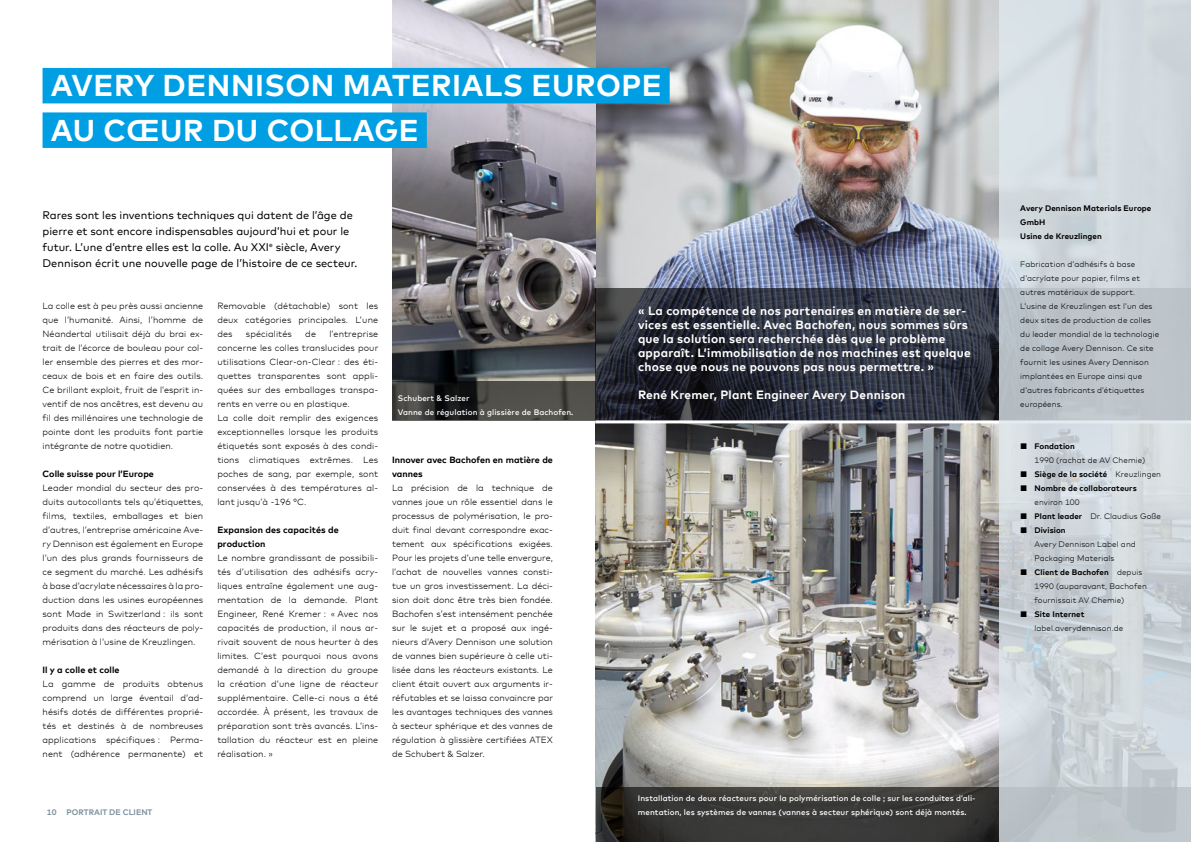
<style>
.page{position:relative;width:1191px;height:842px;background:#fff}
.page>*{position:absolute;margin:0;border:0;box-sizing:border-box;transform-origin:0 0}
.t1{font:700 30px/44.5px "Mark Offc Pro";letter-spacing:.02em;color:#fff}
.t2{font:700 12px/14px "Mark Offc Pro";letter-spacing:.02em;color:#fff}
.t3{font:11px/16px "Mark Offc Pro";color:#000}
.t4{font:300 9px/14px "Mark Offc Pro";letter-spacing:.01em;color:#000;text-align:justify}
.t5{font:700 9px/14px "Mark Offc Pro";letter-spacing:.005em;color:#000}
.t6{font:300 8px/14px "Mark Offc Pro";letter-spacing:.01em;color:#000}
.t7{font:500 8px/14px "Mark Offc Pro";letter-spacing:.01em;color:#fff}
.t8{font:700 8px/14px "Mark Offc Pro";letter-spacing:.01em;color:#000}
.t9{font:700 8px "Mark Offc Pro";color:#81949f}
.s1{font-weight:300}
.s2{font-weight:700}
</style>
<div class="page">
<img style="left:595px;top:423px;width:404px;height:364px">
<img style="left:392px;top:0;width:607px;height:421px">
<svg style="left:595px;top:288px;width:404px;height:132px;background:#2c2f3c"></svg>
<svg style="left:595px;top:787px;width:404px;height:55px;background:#363634"></svg>
<svg style="left:392px;top:381px;width:203px;height:39px;background:#3f3f3c"></svg>
<hr style="left:595px;top:420px;width:596px;height:3px;background:#fff">
<svg style="left:999px;top:0;width:192px;height:842px;background:#cbd3d8"></svg>
<div style="left:43px;top:68px;width:626px;height:35px;background:#009fe3"></div>
<div style="left:43px;top:112px;width:384px;height:36px;background:#009fe3"></div>
<h1 class="t1" style="left:51px;top:61px;width:612px">AVERY DENNISON MATERIALS EUROPE<br>AU CŒUR DU COLLAGE</h1>
<p class="t3" style="left:43px;top:206px;width:316px">Rares sont les inventions techniques qui datent de l’âge de pierre et sont encore indispensables aujourd’hui et pour le futur. L’une d’entre elles est la colle. Au XXI<sup>e</sup> siècle, Avery Dennison écrit une nouvelle page de l’histoire de ce secteur.</p>
<p class="t4" style="left:43px;top:298px;width:162px">La colle est à peu près aussi ancienne que l’humanité. Ainsi, l’homme de Néandertal utilisait déjà du brai ex&shy;trait de l’écorce de bouleau pour col&shy;ler ensemble des pierres et des mor&shy;ceaux de bois et en faire des outils.<br>Ce brillant exploit, fruit de l’esprit in&shy;ventif de nos ancêtres, est devenu au fil des millénaires une technologie de pointe dont les produits font partie intégrante de notre quotidien.</p>
<p class="t5" style="left:43px;top:466px;width:113px">Colle suisse pour l’Europe</p>
<p class="t4" style="left:43px;top:480px;width:162px">Leader mondial du secteur des pro&shy;duits autocollants tels qu’étiquettes, films, textiles, emballages et bien d’autres, l’entreprise américaine Ave&shy;ry Dennison est également en Europe l’un des plus grands fournisseurs de ce segment du marché. Les adhésifs à base d’acrylate nécessaires à la pro&shy;duction dans les usines européennes sont Made in Switzerland : ils sont produits dans des réacteurs de poly&shy;mérisation à l’usine de Kreuzlingen.</p>
<p class="t5" style="left:43px;top:662px;width:79px">Il y a colle et colle</p>
<p class="t4" style="left:43px;top:676px;width:162px">La gamme de produits obtenus comprend un large éventail d’ad&shy;hésifs dotés de différentes proprié&shy;tés et destinés à de nombreuses applications spécifiques : Perma&shy;nent (adhérence permanente) et</p>
<p class="t4" style="left:217px;top:298px;width:162px">Removable (détachable) sont les deux catégories principales. L’une des</p>
<p class="t4" style="left:217px;top:326px;width:162px;text-align:left;text-indent:112px">l’entreprise concerne les colles translucides pour utilisations Clear-on-Clear : des éti&shy;quettes transparentes sont appli&shy;quées sur des emballages transpa&shy;rents en verre ou en plastique.<br>La colle doit remplir des exigences exceptionnelles lorsque les produits étiquetés sont exposés à des condi&shy;tions climatiques extrêmes. Les poches de sang, par exemple, sont conservées à des températures al&shy;lant jusqu’à -196 °C.</p>
<p class="t5" style="left:217px;top:522px;width:123px">Expansion des capacités de production</p>
<p class="t4" style="left:217px;top:550px;width:162px;text-align:left">Le nombre grandissant de possibili&shy;tés d’utilisation des adhésifs acry&shy;liques entraîne également une aug&shy;mentation de la demande. Plant Engineer, René Kremer : « Avec nos capacités de production, il nous ar&shy;rivait souvent de nous heurter à des limites. C’est pourquoi nous avons demandé à la direction du groupe la création d’une ligne de réacteur supplémentaire. Celle-ci nous a été accordée. À présent, les travaux de préparation sont très avancés. L’ins&shy;tallation du réacteur est en pleine réalisation. »</p>
<p class="t4" style="left:246px;top:326px;width:48px">spécialités</p>
<p class="t4" style="left:305px;top:326px;width:12px">de</p>
<p class="t2" style="left:638px;top:303px;width:334px">« La compétence de nos partenaires en matière de ser&shy;vices est essentielle. Avec Bachofen, nous sommes sûrs que la solution sera recherchée dès que le problème apparaît. L’immobilisation de nos machines est quelque chose que nous ne pouvons pas nous permettre. »</p>
<p class="t7" style="left:398px;top:390px;width:73px">Schubert &amp; Salzer</p>
<h2 class="t2" style="left:638px;top:387px;width:269px">René Kremer, Plant Engineer Avery Dennison</h2>
<p class="t7" style="left:398px;top:404px;width:177px">Vanne de régulation à glissière de Bachofen.</p>
<p class="t5" style="left:392px;top:452px;width:162px">Innover avec Bachofen en matière de vannes</p>
<p class="t4" style="left:392px;top:480px;width:162px">La précision de la technique de vannes joue un rôle essentiel dans le processus de polymérisation, le pro&shy;duit final devant correspondre exac&shy;tement aux spécifications exigées.<br>Pour les projets d’une telle envergure, l’achat de nouvelles vannes consti&shy;tue un gros investissement. La déci&shy;sion doit donc être très bien fondée.<br>Bachofen s’est intensément penchée sur le sujet et a proposé aux ingé&shy;nieurs d’Avery Dennison une solution de vannes bien supérieure à celle uti&shy;lisée dans les réacteurs existants. Le client était ouvert aux arguments ir&shy;réfutables et se laissa convaincre par les avantages techniques des vannes à secteur sphérique et des vannes de régulation à glissière certifiées ATEX de Schubert &amp; Salzer.</p>
<p class="t9" style="left:47px;top:806px;width:11px">10</p>
<p class="t9" style="left:67px;top:806px;width:87px">PORTRAIT DE CLIENT</p>
<p class="t7" style="left:638px;top:791px;width:339px">Installation de deux réacteurs pour la polymérisation de colle ; sur les conduites d’ali&shy;mentation, les systèmes de vannes (vannes à secteur sphérique) sont déjà montés.</p>
<p class="t8" style="left:1020px;top:200px;width:133px">Avery Dennison Materials Europe<br>GmbH<br>Usine de Kreuzlingen</p>
<p class="t6" style="left:1020px;top:256px;width:140px">Fabrication d’adhésifs à base d’acrylate pour papier, films et autres matériaux de support.<br>L’usine de Kreuzlingen est l’un des deux sites de production de colles du leader mondial de la technologie de collage Avery Dennison. Ce site fournit les usines Avery Dennison implantées en Europe ainsi que d’autres fabricants d’étiquettes européens.</p>
<p class="t8" style="left:1020px;top:438px;width:56px">■ Fondation</p>
<p class="t6" style="left:1034px;top:452px;width:112px">1990 (rachat de AV Chemie)</p>
<p class="t8" style="left:1020px;top:466px;width:142px">■ Siège de la société <span class="s1">Kreuzlingen</span></p>
<p class="t8" style="left:1020px;top:480px;width:118px">■ Nombre de collaborateurs</p>
<p class="t6" style="left:1034px;top:494px;width:47px">environ 100</p>
<p class="t6" style="left:1020px;top:508px;width:142px"><span class="s2">■ Plant leader</span> Dr. Claudius Goße</p>
<p class="t8" style="left:1020px;top:522px;width:47px">■ Division</p>
<p class="t6" style="left:1034px;top:536px;width:103px">Avery Dennison Label and<br>Packaging Materials</p>
<p class="t6" style="left:1034px;top:564px;width:114px;text-indent:-14px"><span class="s2">■ Client de Bachofen</span> depuis<br>1990 (auparavant, Bachofen fournissait AV Chemie)</p>
<p class="t8" style="left:1020px;top:606px;width:66px">■ Site Internet</p>
<p class="t6" style="left:1034px;top:620px;width:90px">label.averydennison.de</p>
</div>
